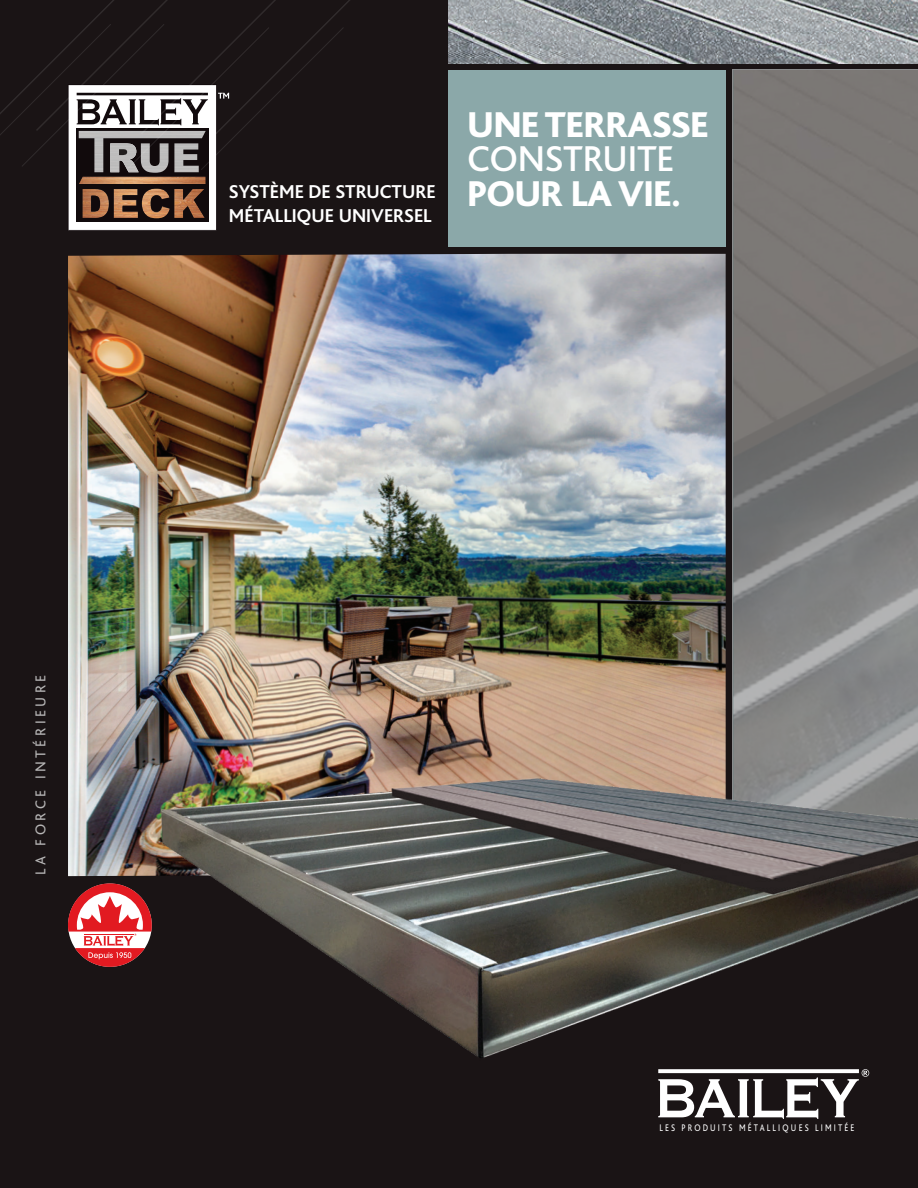
<style>
.page{position:relative;width:918px;height:1188px;background:#1a1415}
.page>*{position:absolute;margin:0;border:0;box-sizing:border-box;transform-origin:0 0}
.t1{font:800 37.65px/34.5px "Bliss";letter-spacing:-.005em;color:#fff}
.t2{font:700 19.5px/23.4px "Bliss";color:#fff}
.t3{font:15px "Bliss";letter-spacing:.23em;color:#b7b6b6}
.t4{font:10.05px "Bliss";letter-spacing:.26em;color:#fff;scale:.83 1}
.s1{font-weight:500}
</style>
<div class="page">
<img style="left:448px;top:0;width:470px;height:63px">
<img style="left:68px;top:254px;width:658px;height:622px">
<img style="left:733px;top:70px;width:185px;height:681px">
<div style="left:448px;top:70px;width:277px;height:176px;background:#8ba8a9"></div>
<img style="left:157px;top:751px;width:761px;height:323px">
<svg style="left:0;top:0;width:350px;height:231px"></svg>
<svg style="left:68px;top:883px;width:84px;height:84px"></svg>
<svg style="left:658px;top:1069px;width:211px;height:50px"></svg>
<p class="t3" style="left:33px;top:875px;width:202px;rotate:-90deg">LA FORCE INTÉRIEURE</p>
<p class="t2" style="left:229px;top:181px;width:208px">SYSTÈME DE STRUCTURE<br>MÉTALLIQUE UNIVERSEL</p>
<p class="t1" style="left:468px;top:108px;width:242px">UNE TERRASSE<br><span class="s1">CONSTRUITE<br></span>POUR LA VIE.</p>
<p class="t4" style="left:659px;top:1123px;width:237px">LES PRODUITS MÉTALLIQUES LIMITÉE</p>
</div>
